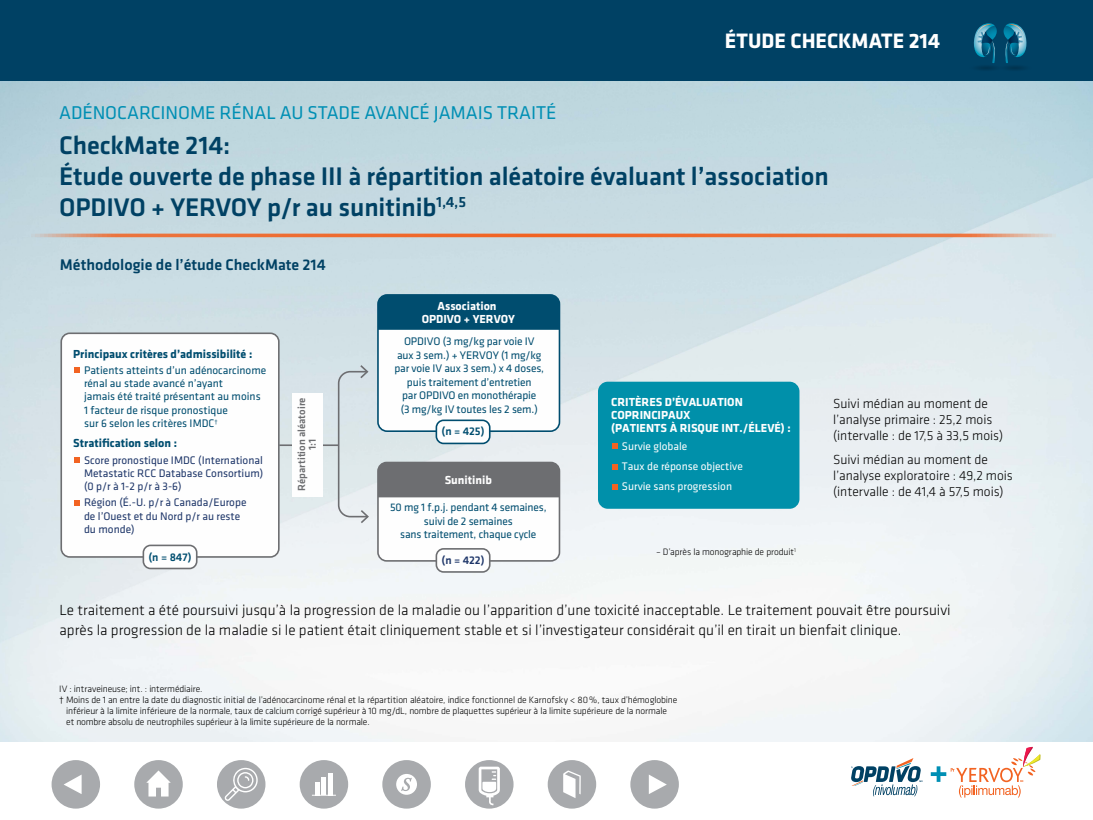
<style>
.page{position:relative;width:1093px;height:820px;background:#fff}
.page>*{position:absolute;margin:0;border:0;box-sizing:border-box;transform-origin:0 0}
.t1{font:500 26.4px/31.2px "Klavika";letter-spacing:-.005em;color:#004164}
.t2{font:700 21.6px "Klavika";color:#fff}
.t3{font:19.2px "Klavika";letter-spacing:-.005em;color:#008fb4}
.t4{font:500 16px "Klavika";color:#004164}
.t5{font:300 15.2px/20px "Klavika";color:#000}
.t6{font:300 13.6px/16px "Klavika";color:#000}
.t7{font:700 12.04px/13.4px "Klavika";color:#fefefe;text-align:center}
.t8{font:700 12.04px "Klavika";color:#004d6f}
.t9{font:500 11.52px "Klavika";color:#004d6f}
.t10{font:500 11.52px "Klavika";color:#1e3669}
.t11{font:11.4px/13.4px "Klavika";letter-spacing:-.01em;color:#004d6f;text-align:center}
.t12{font:11.4px/13.4px "Klavika";color:#1e3669;text-align:justify}
.t13{font:11.4px/20.1px "Klavika";color:#fefefe}
.t14{font:500 10.72px/10.7px "Klavika";color:#6d6e71;text-align:center}
.t15{font:300 9.6px "Klavika";letter-spacing:-.015em;color:#000}
</style>
<div class="page">
<img style="left:0;top:80px;width:1093px;height:661px">
<div style="left:0;top:0;width:1093px;height:80px;background:#004164"></div>
<svg style="left:931px;top:746px;width:109px;height:51px"></svg>
<svg style="left:851px;top:758px;width:71px;height:38px"></svg>
<div style="left:548px;top:759px;width:48px;height:49px;background:#a8aaad;border-radius:50%"></div>
<svg style="left:563px;top:770px;width:18px;height:27px"></svg>
<div style="left:382px;top:759px;width:49px;height:49px;background:#a8aaad;border-radius:50%"></div>
<svg style="left:396px;top:774px;width:21px;height:20px"></svg>
<div style="left:217px;top:759px;width:48px;height:49px;background:#a8aaad;border-radius:50%"></div>
<svg style="left:224px;top:767px;width:35px;height:33px"></svg>
<div style="left:300px;top:759px;width:48px;height:49px;background:#a8aaad;border-radius:50%"></div>
<hr style="left:322px;top:777px;width:4px;height:17px;background:#fff">
<div style="left:315px;top:781px;width:5px;height:13px;background:#fff"></div>
<div style="left:328px;top:772px;width:5px;height:22px;background:#fff"></div>
<svg style="left:312px;top:794px;width:24px;height:1px"></svg>
<div style="left:52px;top:759px;width:48px;height:49px;background:#a8aaad;border-radius:50%"></div>
<svg style="left:64px;top:774px;width:18px;height:19px"></svg>
<div style="left:630px;top:759px;width:49px;height:49px;background:#a8aaad;border-radius:50%"></div>
<svg style="left:649px;top:775px;width:18px;height:18px"></svg>
<div style="left:134px;top:759px;width:49px;height:49px;background:#a8aaad;border-radius:50%"></div>
<svg style="left:146px;top:770px;width:25px;height:26px"></svg>
<svg style="left:973px;top:23px;width:54px;height:47px"></svg>
<div style="left:465px;top:759px;width:48px;height:49px;background:#a8aaad;border-radius:50%"></div>
<svg style="left:479px;top:766px;width:21px;height:39px"></svg>
<svg style="left:16px;top:233px;width:1060px;height:4px"></svg>
<div style="left:61px;top:333px;width:218px;height:223px;background:#fefefe;border-radius:8px"></div>
<div style="left:60px;top:332px;width:220px;height:225px;border:2px solid #6d6e71;border-radius:8px"></div>
<svg style="left:74px;top:367px;width:5px;height:5px"></svg>
<svg style="left:74px;top:457px;width:5px;height:5px"></svg>
<svg style="left:74px;top:500px;width:5px;height:5px"></svg>
<div style="left:378px;top:295px;width:181px;height:136px;background:#fefefe;border-radius:9px"></div>
<div style="left:377px;top:294px;width:183px;height:138px;border:2px solid #004d6f;border-radius:9px"></div>
<div style="left:378px;top:295px;width:181px;height:34px;background:#004d6f"></div>
<div style="left:436px;top:420px;width:54px;height:23px;background:#fefefe;border-radius:7px"></div>
<div style="left:435px;top:419px;width:55px;height:25px;border:2px solid #004d6f;border-radius:7px"></div>
<div style="left:598px;top:381px;width:201px;height:127px;background:#0090aa;border-radius:10px"></div>
<svg style="left:612px;top:443px;width:5px;height:6px"></svg>
<svg style="left:612px;top:464px;width:5px;height:5px"></svg>
<svg style="left:612px;top:484px;width:5px;height:5px"></svg>
<div style="left:378px;top:462px;width:181px;height:98px;background:#fefefe;border-radius:9px"></div>
<div style="left:377px;top:461px;width:183px;height:100px;border:2px solid #6d6e71;border-radius:9px"></div>
<div style="left:378px;top:462px;width:181px;height:35px;background:#6d6e71"></div>
<div style="left:436px;top:548px;width:54px;height:23px;background:#fefefe;border-radius:7px"></div>
<div style="left:435px;top:548px;width:55px;height:24px;border:2px solid #6d6e71;border-radius:7px"></div>
<div style="left:143px;top:545px;width:54px;height:23px;background:#fefefe;border-radius:7px"></div>
<div style="left:143px;top:544px;width:54px;height:25px;border:2px solid #6d6e71;border-radius:7px"></div>
<hr style="left:279px;top:444px;width:60px;height:2px;background:#6d6e71">
<svg style="left:337px;top:365px;width:32px;height:158px"></svg>
<div style="left:292px;top:393px;width:31px;height:103px;background:#fefefe"></div>
<h2 class="t2" style="left:725px;top:25px;width:217px">ÉTUDE CHECKMATE 214</h2>
<h3 class="t3" style="left:59px;top:99px;width:499px">ADÉNOCARCINOME RÉNAL AU STADE AVANCÉ JAMAIS TRAITÉ</h3>
<h1 class="t1" style="left:59px;top:129px;width:771px">CheckMate 214:<br>Étude ouverte de phase III à répartition aléatoire évaluant l’association<br>OPDIVO + YERVOY p/r au sunitinib<sup>1,4,5</sup></h1>
<h3 class="t4" style="left:60px;top:253px;width:267px">Méthodologie de l’étude CheckMate 214</h3>
<p class="t8" style="left:73px;top:345px;width:181px">Principaux critères d’admissibilité :</p>
<p class="t11" style="left:84px;top:362px;width:184px;text-align:left">Patients atteints d’un adénocarcinome rénal au stade avancé n’ayant<br>jamais été traité présentant au moins 1 facteur de risque pronostique<br>sur 6 selon les critères IMDC<sup>†</sup></p>
<p class="t8" style="left:73px;top:434px;width:105px">Stratification selon :</p>
<p class="t12" style="left:84px;top:452px;width:181px">Score pronostique IMDC (International Metastatic RCC Database Consortium) (0 p/r à 1-2 p/r à 3-6)</p>
<p class="t12" style="left:84px;top:495px;width:164px;text-align:left">Région (É.-U. p/r à Canada/Europe de l’Ouest et du Nord p/r au reste du monde)</p>
<p class="t9" style="left:148px;top:549px;width:45px">(n = 847)</p>
<p class="t14" style="left:296px;top:490px;width:94px;rotate:-90deg">Répartition aléatoire<br>1:1</p>
<p class="t7" style="left:422px;top:298px;width:95px">Association<br>OPDIVO + YERVOY</p>
<p class="t11" style="left:394px;top:334px;width:151px">OPDIVO (3 mg/kg par voie IV aux 3 sem.) + YERVOY (1 mg/kg par voie IV aux 3 sem.) x 4 doses, puis traitement d’entretien<br>par OPDIVO en monothérapie<br>(3 mg/kg IV toutes les 2 sem.)</p>
<p class="t9" style="left:441px;top:423px;width:45px">(n = 425)</p>
<p class="t7" style="left:445px;top:472px;width:49px">Sunitinib</p>
<p class="t11" style="left:390px;top:500px;width:158px">50 mg 1 f.p.j. pendant 4 semaines, suivi de 2 semaines<br>sans traitement, chaque cycle</p>
<p class="t10" style="left:441px;top:552px;width:45px">(n = 422)</p>
<p class="t7" style="left:611px;top:394px;width:181px;text-align:left">CRITÈRES D’ÉVALUATION<br>COPRINCIPAUX<br>(PATIENTS À RISQUE INT./ÉLEVÉ) :</p>
<p class="t13" style="left:622px;top:435px;width:122px">Survie globale<br>Taux de réponse objective<br>Survie sans progression</p>
<p class="t15" style="left:656px;top:546px;width:142px">– D’après la monographie de produit<sup>1</sup></p>
<h3 class="t6" style="left:833px;top:395px;width:172px">Suivi médian au moment de l’analyse primaire : 25,2 mois (intervalle : de 17,5 à 33,5 mois)</h3>
<h3 class="t6" style="left:833px;top:451px;width:181px">Suivi médian au moment de l’analyse exploratoire : 49,2 mois (intervalle : de 41,4 à 57,5 mois)</h3>
<p class="t5" style="left:60px;top:599px;width:892px">Le traitement a été poursuivi jusqu’à la progression de la maladie ou l’apparition d’une toxicité inacceptable. Le traitement pouvait être poursuivi après la progression de la maladie si le patient était cliniquement stable et si l’investigateur considérait qu’il en tirait un bienfait clinique.</p>
<p class="t15" style="left:59px;top:683px;width:145px">IV : intraveineuse; int. : intermédiaire.</p>
<p class="t15" style="left:59px;top:694px;width:620px">† Moins de 1 an entre la date du diagnostic initial de l’adénocarcinome rénal et la répartition aléatoire, indice fonctionnel de Karnofsky &lt; 80%, taux d’hémoglobine</p>
<p class="t15" style="left:66px;top:704px;width:602px">inférieur à la limite inférieure de la normale, taux de calcium corrigé supérieur à 10 mg/dL, nombre de plaquettes supérieur à la limite supérieure de la normale</p>
<p class="t15" style="left:66px;top:715px;width:305px">et nombre absolu de neutrophiles supérieur à la limite supérieure de la normale.</p>
</div>
